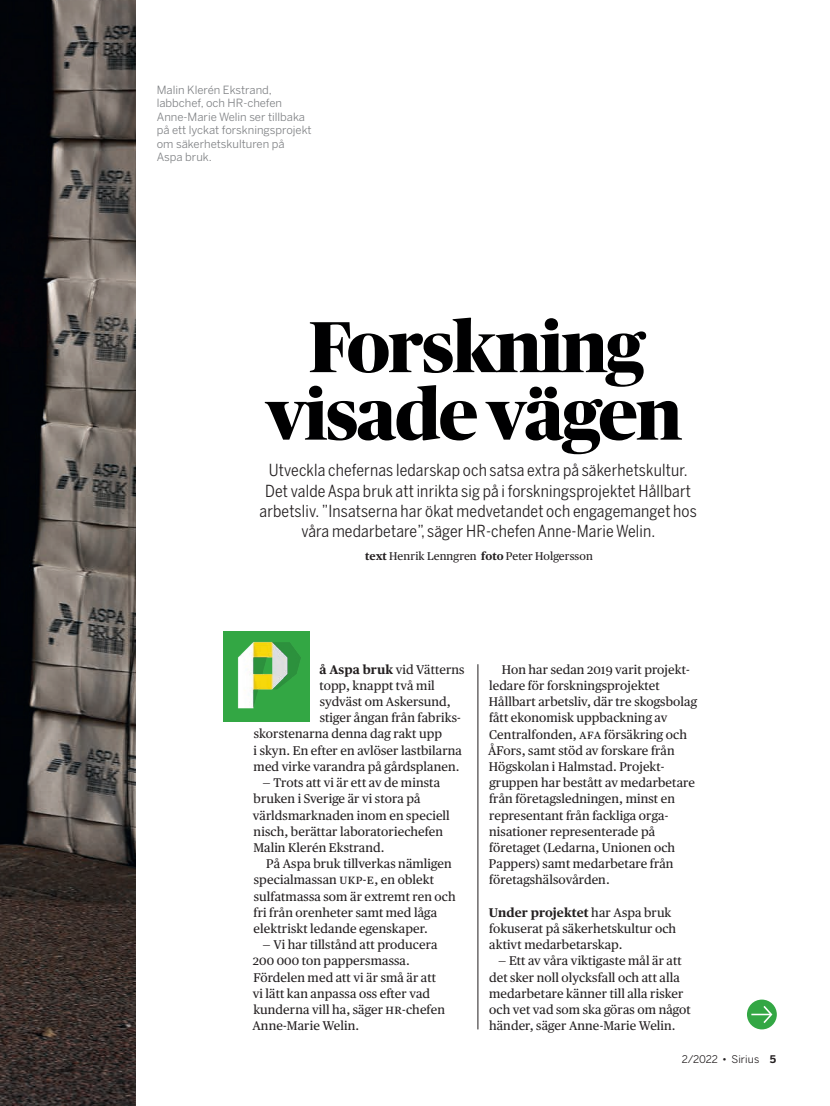
<style>
.page{position:relative;width:830px;height:1106px;background:#fff}
.page>*{position:absolute;margin:0;border:0;box-sizing:border-box;transform-origin:0 0}
.t1{font:800 72px/67.5px "Publico Banner";letter-spacing:-.01em;color:#000001;text-align:center}
.t2{font:16.5px/20.2px "Benton Sans Cond";letter-spacing:.01em;color:#231f20;text-align:center}
.t3{font:12.6px/16.2px "Publico Text";letter-spacing:.01em;color:#231f20}
.t4{font:11.25px/13.5px "Benton Sans";color:#808285}
.t5{font:11.25px "Publico Text";letter-spacing:.01em;color:#231f20}
.t6{font:10.5px "Benton Sans";letter-spacing:.01em;color:#231f20}
.s1{font-weight:700}
</style>
<div class="page">
<div style="left:223px;top:631px;width:87px;height:91px;background:#33a744"></div>
<img style="left:238px;top:642px;width:63px;height:67px">
<img style="left:0;top:0;width:135px;height:1105px">
<hr style="left:477px;top:664px;width:1px;height:365px;background:#231f20">
<svg style="left:746px;top:999px;width:30px;height:30px"></svg>
<svg style="left:751px;top:1005px;width:21px;height:18px"></svg>
<p class="t4" style="left:157px;top:83px;width:156px">Malin Klerén Ekstrand, labbchef, och HR-chefen<br>Anne-Marie Welin ser tillbaka på ett lyckat forskningsprojekt om säkerhetskulturen på<br>Aspa bruk.</p>
<h1 class="t1" style="left:266px;top:309px;width:417px">Forskning visade vägen</h1>
<p class="t2" style="left:259px;top:460px;width:438px">Utveckla chefernas ledarskap och satsa extra på säkerhetskultur.<br>Det valde Aspa bruk att inrikta sig på i forskningsprojektet Hållbart arbetsliv. ”Insatserna har ökat medvetandet och engagemanget hos våra medarbetare”, säger HR-chefen Anne-Marie Welin.</p>
<p class="t5" style="left:365px;top:547px;width:229px"><span class="s1">text</span> Henrik Lenngren <span class="s1">foto</span> Peter Holgersson</p>
<p class="t3" style="left:319px;top:660px;width:146px"><span class="s1">å Aspa bruk</span> vid Vätterns</p>
<p class="t3" style="left:319px;top:676px;width:117px">topp, knappt två mil</p>
<p class="t3" style="left:319px;top:692px;width:133px">sydväst om Askersund,</p>
<p class="t3" style="left:319px;top:709px;width:142px">stiger ångan från fabriks-</p>
<p class="t3" style="left:254px;top:725px;width:189px">skorstenarna denna dag rakt upp</p>
<p class="t3" style="left:253px;top:741px;width:210px">i skyn. En efter en avlöser lastbilarna</p>
<p class="t3" style="left:253px;top:757px;width:207px">med virke varandra på gårdsplanen.</p>
<p class="t3" style="left:253px;top:773px;width:198px;text-indent:10px">— Trots att vi är ett av de minsta bruken i Sverige är vi stora på världsmarknaden inom en speciell nisch, berättar laboratoriechefen<br>Malin Klerén Ekstrand.</p>
<p class="t3" style="left:253px;top:855px;width:203px;text-indent:12px">På Aspa bruk tillverkas nämligen specialmassan UKP-E, en oblekt sulfatmassa som är extremt ren och fri från orenheter samt med låga elektriskt ledande egenskaper.</p>
<p class="t3" style="left:252px;top:936px;width:194px;text-indent:10px">— Vi har tillstånd att producera<br>200 000 ton pappersmassa.<br>Fördelen med att vi är små är att vi lätt kan anpassa oss efter vad kunderna vill ha, säger HR-chefen<br>Anne-Marie Welin.</p>
<p class="t3" style="left:487px;top:660px;width:210px;text-indent:14px">Hon har sedan 2019 varit projekt&shy;ledare för forskningsprojektet<br>Hållbart arbetsliv, där tre skogsbolag fått ekonomisk uppbackning av<br>Centralfonden, AFA försäkring och<br>ÅFors, samt stöd av forskare från<br>Högskolan i Halmstad. Projekt&shy;gruppen har bestått av medarbetare från företagsledningen, minst en representant från fackliga orga&shy;nisationer representerade på företaget (Ledarna, Unionen och<br>Pappers) samt medarbetare från företagshälsovården.</p>
<p class="t3" style="left:488px;top:903px;width:189px"><span class="s1">Under projektet</span> har Aspa bruk fokuserat på säkerhetskultur och aktivt medarbetarskap.</p>
<p class="t3" style="left:489px;top:952px;width:203px;text-indent:9px">— Ett av våra viktigaste mål är att det sker noll olycksfall och att alla medarbetare känner till alla risker och vet vad som ska göras om något händer, säger Anne-Marie Welin.</p>
<p class="t6" style="left:681px;top:1053px;width:96px">2/2022 • Sirius <span class="s1">5</span></p>
</div>
